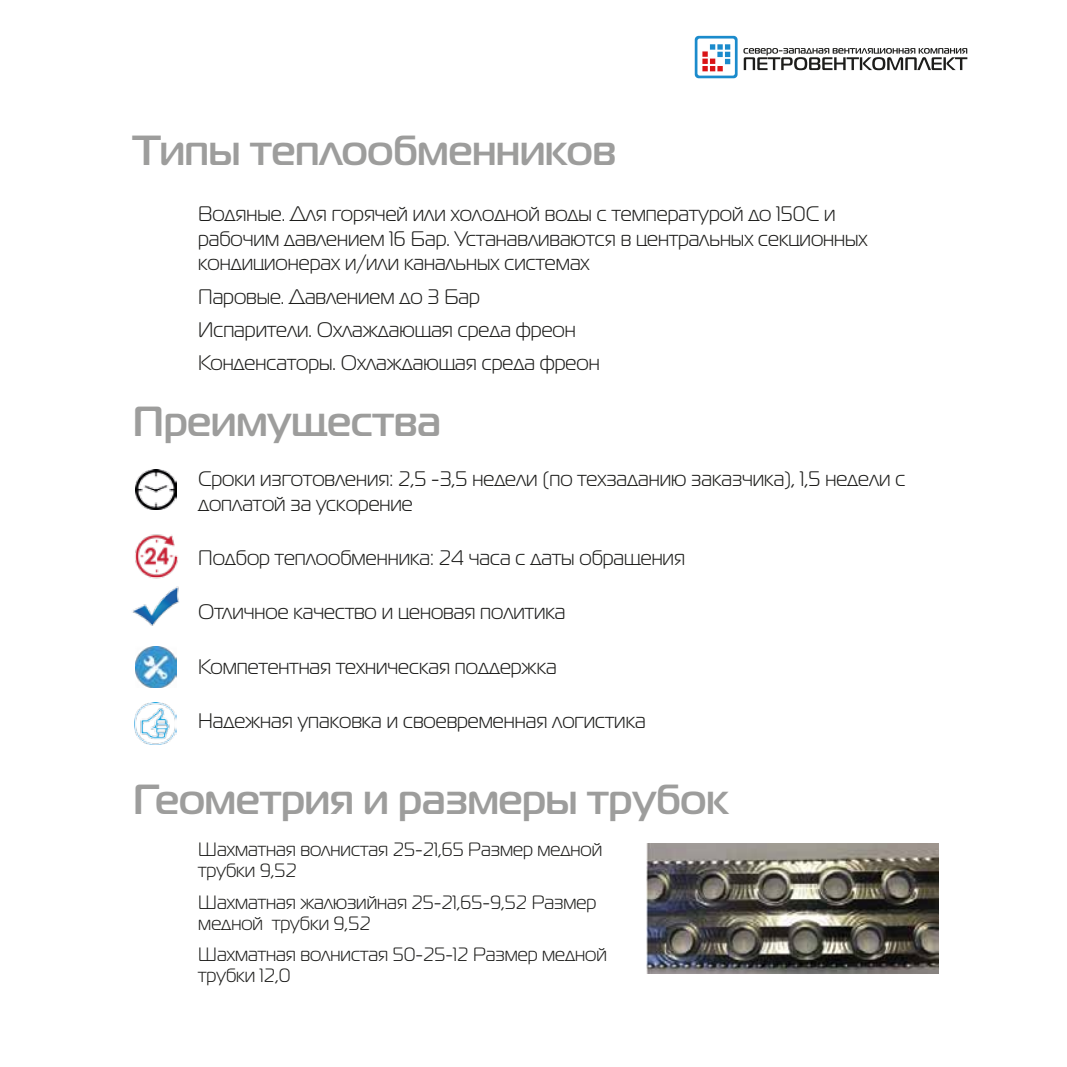
<style>
.page{position:relative;width:1067px;height:1067px;background:#fff}
.page>*{position:absolute;margin:0;border:0;box-sizing:border-box;transform-origin:0 0}
.t1{font:700 42px "Magistral C";color:#9d9d9c}
.t2{font:21px/24.5px "Magistral C";color:#1d1d1b}
.t3{font:19.25px/21px "Magistral C";color:#1d1d1b}
</style>
<div class="page">
<svg style="left:693px;top:35px;width:45px;height:45px"></svg>
<svg style="left:694px;top:36px;width:43px;height:42px"></svg>
<svg style="left:743px;top:48px;width:224px;height:22px"></svg>
<img style="left:136px;top:469px;width:40px;height:41px">
<img style="left:135px;top:534px;width:43px;height:45px">
<img style="left:132px;top:586px;width:47px;height:40px">
<img style="left:135px;top:646px;width:41px;height:41px">
<img style="left:135px;top:702px;width:41px;height:42px">
<img style="left:646px;top:843px;width:292px;height:130px">
<h1 class="t1" style="left:133px;top:125px;width:484px">Типы теплообменников</h1>
<p class="t2" style="left:198px;top:202px;width:671px">Водяные. Для горячей или холодной воды с температурой до 150С и рабочим давлением 16 Бар. Устанавливаются в центральных секционных кондиционерах и/или канальных системах</p>
<p class="t2" style="left:198px;top:280px;width:403px;line-height:33.2px">Паровые. Давлением до 3 Бар<br>Испарители. Охлаждающая среда фреон<br>Конденсаторы. Охлаждающая среда фреон</p>
<h1 class="t1" style="left:133px;top:396px;width:309px">Преимущества</h1>
<p class="t2" style="left:198px;top:467px;width:709px">Сроки изготовления: 2,5 -3,5 недели (по техзаданию заказчика), 1,5 недели с доплатой за ускорение</p>
<p class="t2" style="left:198px;top:545px;width:488px">Подбор теплообменника: 24 часа с даты обращения</p>
<p class="t2" style="left:198px;top:600px;width:369px">Отличное качество и ценовая политика</p>
<p class="t2" style="left:198px;top:654px;width:360px">Компетентная техническая поддержка</p>
<p class="t2" style="left:198px;top:708px;width:449px">Надежная упаковка и своевременная логистика</p>
<h1 class="t1" style="left:133px;top:774px;width:596px">Геометрия и размеры трубок</h1>
<p class="t3" style="left:198px;top:839px;width:405px">Шахматная волнистая 25-21,65 Размер медной трубки 9,52</p>
<p class="t3" style="left:198px;top:891px;width:399px">Шахматная жалюзийная 25-21,65-9,52 Размер медной трубки 9,52</p>
<p class="t3" style="left:198px;top:944px;width:410px">Шахматная волнистая 50-25-12 Размер медной трубки 12,0</p>
</div>
